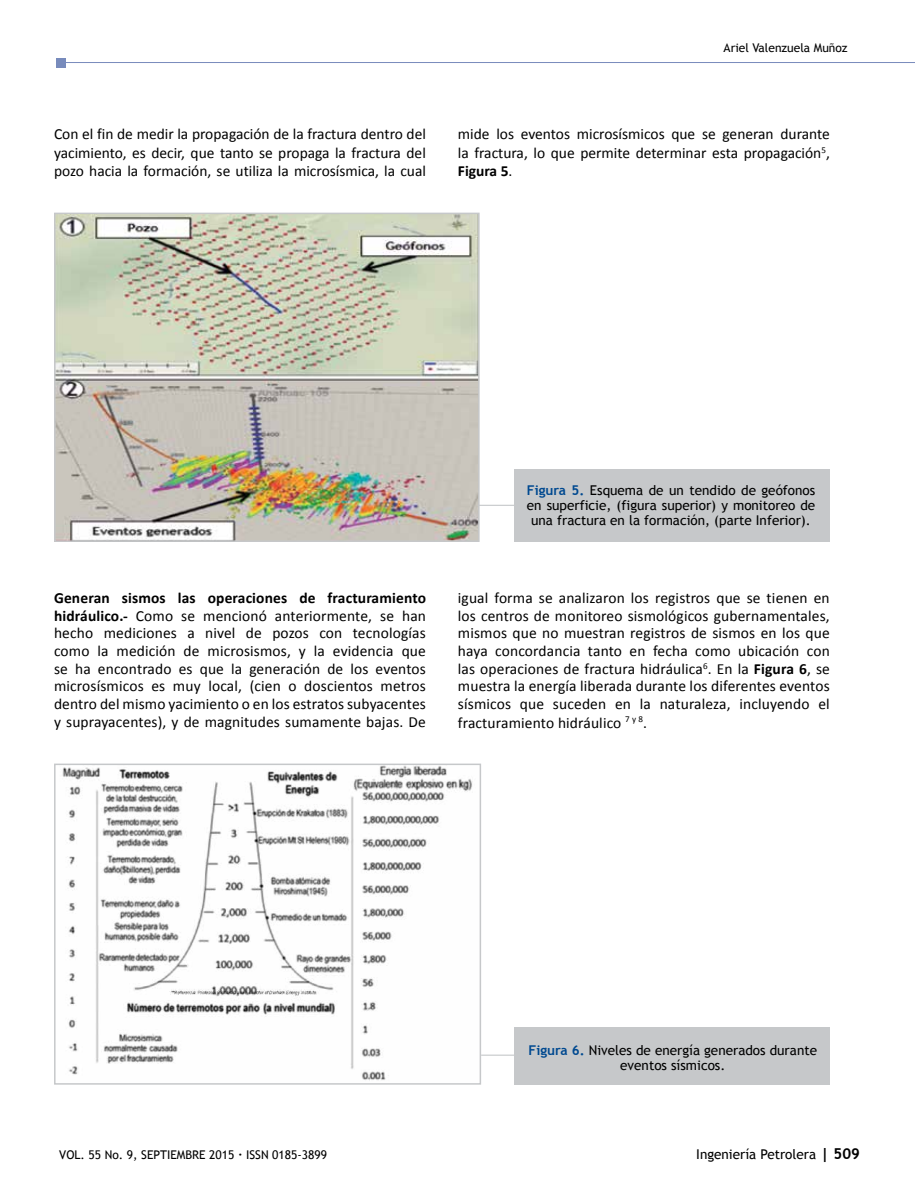
<style>
.page{position:relative;width:915px;height:1191px;background:#fff}
.page>*{position:absolute;margin:0;border:0;box-sizing:border-box;transform-origin:0 0}
.t1{font:15.45px/17.7px "Calibri";color:#000;text-align:justify}
.t2{font:13.5px/15px "Trebuchet MS";color:#000;text-align:center}
.t3{font:12px "Trebuchet MS";color:#000}
.s1{font-weight:700}
.s2{font-weight:700;color:#004990}
.s3{font-weight:700;font-size:15px}
</style>
<div class="page">
<hr style="left:61px;top:62px;width:853px;height:1px;background:#788bbc">
<div style="left:56px;top:58px;width:10px;height:9px;background:#788bbc"></div>
<div style="left:514px;top:470px;width:315px;height:72px;background:#c6c8ca"></div>
<img style="left:57px;top:216px;width:419px;height:323px">
<div style="left:54px;top:213px;width:425px;height:329px;border:2px solid #c6c8ca"></div>
<hr style="left:477px;top:505px;width:37px;height:1px;background:#c6c8ca">
<img style="left:62px;top:766px;width:411px;height:315px">
<div style="left:54px;top:763px;width:427px;height:321px;border:2px solid #c6c8ca"></div>
<div style="left:514px;top:1026px;width:315px;height:58px;background:#c6c8ca"></div>
<hr style="left:481px;top:1054px;width:37px;height:1px;background:#c6c8ca">
<p class="t3" style="left:723px;top:40px;width:125px">Ariel Valenzuela Muñoz</p>
<p class="t1" style="left:54px;top:125px;width:373px;line-height:18.6px">Con el fin de medir la propagación de la fractura dentro del yacimiento, es decir, que tanto se propaga la fractura del pozo hacia la formación, se utiliza la microsísmica, la cual</p>
<p class="t1" style="left:458px;top:125px;width:373px;line-height:18.6px">mide los eventos microsísmicos que se generan durante la fractura, lo que permite determinar esta propagación<sup>5</sup>, <span class="s1">Figura 5</span>.</p>
<p class="t2" style="left:526px;top:483px;width:290px"><span class="s2">Figura 5.</span> Esquema de un tendido de geófonos en superficie, (figura superior) y monitoreo de una fractura en la formación, (parte Inferior).</p>
<p class="t1" style="left:54px;top:589px;width:373px"><span class="s1">Generan sismos las operaciones de fracturamiento hidráulico.-</span> Como se mencionó anteriormente, se han hecho mediciones a nivel de pozos con tecnologías como la medición de microsismos, y la evidencia que se ha encontrado es que la generación de los eventos microsísmicos es muy local, (cien o doscientos metros dentro del mismo yacimiento o en los estratos subyacentes y suprayacentes), y de magnitudes sumamente bajas. De</p>
<p class="t1" style="left:458px;top:589px;width:373px">igual forma se analizaron los registros que se tienen en los centros de monitoreo sismológicos gubernamentales, mismos que no muestran registros de sismos en los que haya concordancia tanto en fecha como ubicación con las operaciones de fractura hidráulica<sup>6</sup>. En la <span class="s1">Figura 6</span>, se muestra la energía liberada durante los diferentes eventos sísmicos que suceden en la naturaleza, incluyendo el fracturamiento hidráulico <sup>7</sup> <sup>y</sup> <sup>8</sup>.</p>
<p class="t3" style="left:59px;top:1147px;width:269px">VOL. 55 No. 9, SEPTIEMBRE 2015 <span class="s1">·</span> ISSN 0185-3899</p>
<p class="t2" style="left:528px;top:1043px;width:290px"><span class="s2">Figura 6.</span> Niveles de energía generados durante eventos sísmicos.</p>
<p class="t2" style="left:696px;top:1146px;width:165px">Ingeniería Petrolera <span class="s3">| 509</span></p>
</div>
